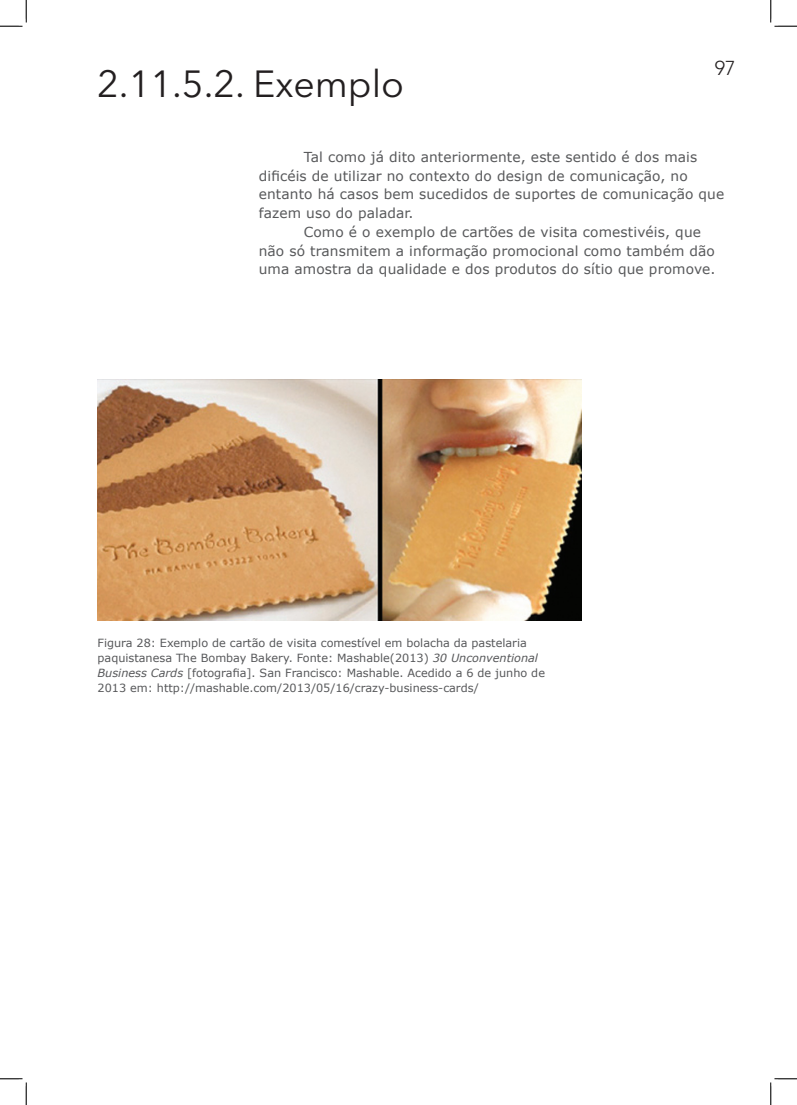
<style>
.page{position:relative;width:797px;height:1105px;background:#fff}
.page>*{position:absolute;margin:0;border:0;box-sizing:border-box;transform-origin:0 0}
.t1{font:37.5px "Avenir Next LT Pro";color:#231f20}
.t2{font:300 20px "Avenir LT Std";color:#231f20}
.t3{font:13.75px "Verdana";letter-spacing:.01em;color:#57585a}
.t4{font:11.25px/15px "Verdana";color:#57585a}
.s1{font-style:italic}
</style>
<div class="page">
<img style="left:98px;top:380px;width:483px;height:241px">
<svg style="left:0;top:0;width:27px;height:27px"></svg>
<svg style="left:0;top:1078px;width:27px;height:27px"></svg>
<svg style="left:770px;top:0;width:27px;height:27px"></svg>
<svg style="left:770px;top:1078px;width:27px;height:27px"></svg>
<h1 class="t1" style="left:97px;top:62px;width:308px">2.11.5.2. Exemplo</h1>
<h2 class="t2" style="left:714px;top:56px;width:22px">97</h2>
<p class="t3" style="left:304px;top:147px;width:395px">Tal como já dito anteriormente, este sentido é dos mais</p>
<p class="t3" style="left:259px;top:166px;width:430px">dificéis de utilizar no contexto do design de comunicação, no</p>
<p class="t3" style="left:259px;top:185px;width:467px">entanto há casos bem sucedidos de suportes de comunicação que</p>
<p class="t3" style="left:259px;top:204px;width:156px">fazem uso do paladar.</p>
<p class="t3" style="left:304px;top:222px;width:399px">Como é o exemplo de cartões de visita comestivéis, que</p>
<p class="t3" style="left:259px;top:241px;width:458px">não só transmitem a informação promocional como também dão</p>
<p class="t3" style="left:259px;top:260px;width:458px">uma amostra da qualidade e dos produtos do sítio que promove.</p>
<p class="t4" style="left:98px;top:635px;width:449px">Figura 28: Exemplo de cartão de visita comestível em bolacha da pastelaria paquistanesa The Bombay Bakery. Fonte: Mashable(2013) <span class="s1">30 Unconventional Business Cards</span> [fotografia]. San Francisco: Mashable. Acedido a 6 de junho de 2013 em: http://mashable.com/2013/05/16/crazy-business-cards/</p>
</div>
